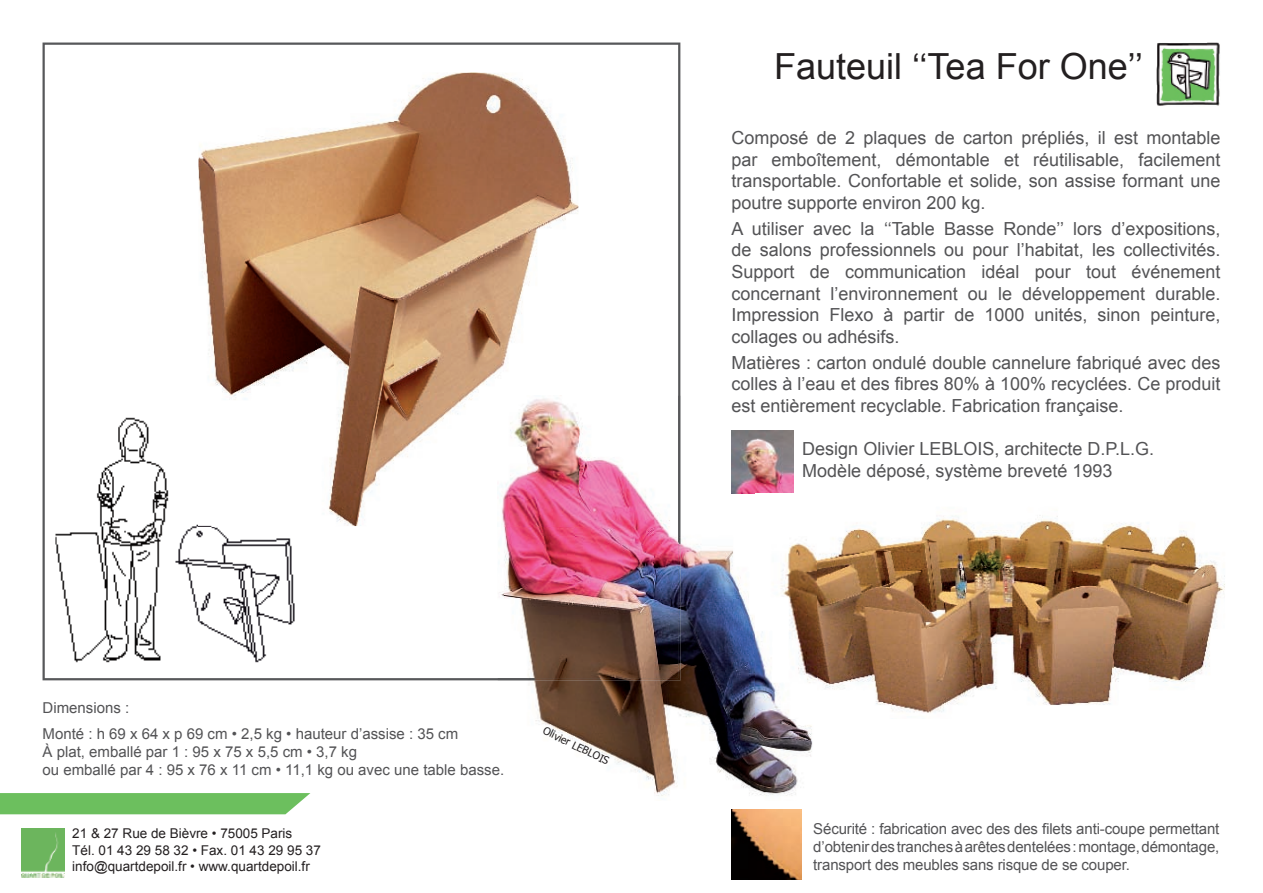
<style>
.page{position:relative;width:1263px;height:893px;background:#fff}
.page>*{position:absolute;margin:0;border:0;box-sizing:border-box;transform-origin:0 0}
.t1{font:36px "Arial";color:#231f20}
.t2{font:18px/21.6px "Arial";color:#535355;text-align:justify}
.t3{font:15px/18px "Arial";color:#535355}
.t4{font:13.5px/16.2px "Arial";color:#231f20}
.t5{font:10.5px "Tahoma";color:#231f20}
</style>
<div class="page">
<svg style="left:43px;top:43px;width:637px;height:637px"></svg>
<img style="left:1157px;top:43px;width:63px;height:63px">
<svg style="left:0;top:793px;width:310px;height:21px;background:#72c164"></svg>
<img style="left:731px;top:809px;width:70px;height:70px">
<img style="left:56px;top:416px;width:239px;height:249px">
<img style="left:497px;top:395px;width:316px;height:401px">
<img style="left:497px;top:395px;width:183px;height:285px">
<img style="left:198px;top:73px;width:380px;height:453px">
<img style="left:198px;top:416px;width:97px;height:110px">
<img style="left:497px;top:395px;width:81px;height:131px">
<img style="left:731px;top:431px;width:63px;height:62px">
<img style="left:755px;top:493px;width:470px;height:226px">
<img style="left:21px;top:828px;width:43px;height:50px">
<p class="t3" style="left:43px;top:694px;width:417px;line-height:26.5px">Dimensions :<br>Monté : h 69 x 64 x p 69 cm • 2,5 kg • hauteur d’assise : 35 cm</p>
<p class="t3" style="left:43px;top:743px;width:463px">À plat, emballé par 1 : 95 x 75 x 5,5 cm • 3,7 kg<br>ou emballé par 4 : 95 x 76 x 11 cm • 11,1 kg ou avec une table basse.</p>
<p class="t4" style="left:72px;top:826px;width:250px">21 &amp; 27 Rue de Bièvre • 75005 Paris<br>Tél. 01 43 29 58 32 • Fax. 01 43 29 95 37 info@quartdepoil.fr • www.quartdepoil.fr</p>
<p class="t5" style="left:547px;top:724px;width:74px;rotate:26deg">Olivier LEBLOIS</p>
<h1 class="t1" style="left:774px;top:43px;width:370px">Fauteuil ‘‘Tea For One’’</h1>
<p class="t2" style="left:731px;top:127px;width:490px">Composé de 2 plaques de carton prépliés, il est montable par emboîtement, démontable et réutilisable, facilement transportable. Confortable et solide, son assise formant une poutre supporte environ 200 kg.</p>
<p class="t2" style="left:731px;top:218px;width:490px">A utiliser avec la ‘‘Table Basse Ronde’’ lors d’expositions, de salons professionnels ou pour l’habitat, les collectivités.<br>Support de communication idéal pour tout événement concernant l’environnement ou le développement durable.<br>Impression Flexo à partir de 1000 unités, sinon peinture, collages ou adhésifs.</p>
<p class="t2" style="left:731px;top:352px;width:490px">Matières : carton ondulé double cannelure fabriqué avec des colles à l’eau et des fibres 80% à 100% recyclées. Ce produit est entièrement recyclable. Fabrication française.</p>
<p class="t2" style="left:802px;top:438px;width:353px">Design Olivier LEBLOIS, architecte D.P.L.G.<br>Modèle déposé, système breveté 1993</p>
<p class="t3" style="left:813px;top:820px;width:408px;text-align:justify">Sécurité : fabrication avec des des filets anti-coupe permettant d’obtenir des tranches à arêtes dentelées : montage, démontage, transport des meubles sans risque de se couper.</p>
</div>
